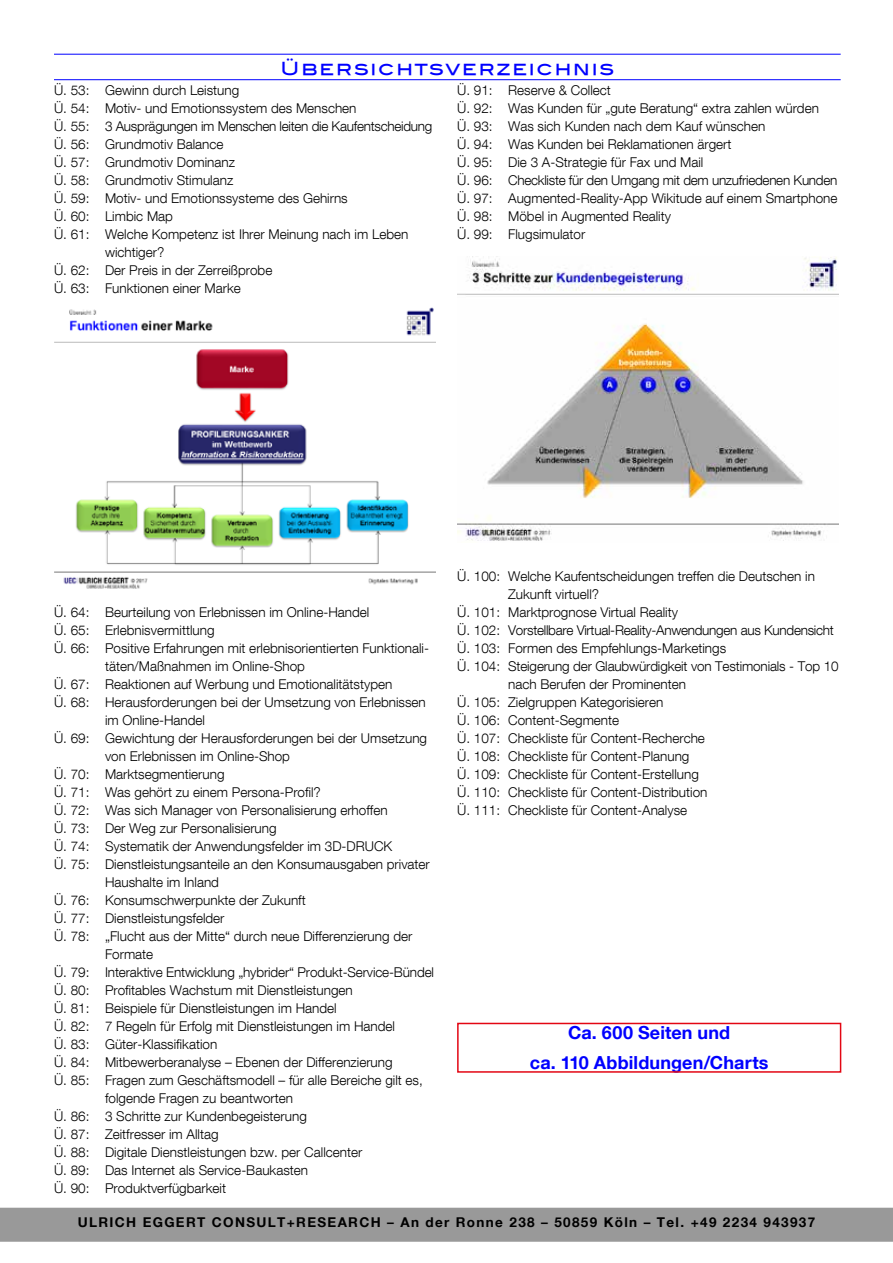
<style>
.page{position:relative;width:893px;height:1263px;background:#fff}
.page>*{position:absolute;margin:0;border:0;box-sizing:border-box;transform-origin:0 0}
.t1{font:700 18px/30.2px "Helvetica Neue LT Com";letter-spacing:.01em;color:#00f;text-align:center}
.t2{font:18px "Blair Md ITCTT Medium";letter-spacing:.1em;color:#00f}
.t3{font:300 13.5px/18px "Helvetica Neue LT Com";color:#000}
.t4{font:300 13.5px "Helvetica Neue LT Com";letter-spacing:-.02em;color:#000}
.t5{font:700 13.5px "Helvetica Neue LT Com";letter-spacing:.1em;color:#000}
</style>
<div class="page">
<div style="left:1px;top:1208px;width:891px;height:33px;background:#999"></div>
<div style="left:0;top:1208px;width:893px;height:34px;border:2px solid #999"></div>
<hr style="left:54px;top:54px;width:787px;height:1px;background:#00f">
<hr style="left:54px;top:79px;width:787px;height:1px;background:#00f">
<div style="left:457px;top:1023px;width:384px;height:50px;border:2px solid #e30613"></div>
<img style="left:457px;top:256px;width:382px;height:285px">
<img style="left:54px;top:307px;width:382px;height:282px">
<h1 class="t2" style="left:281px;top:58px;width:335px">ÜBERSICHTSVERZEICHNIS</h1>
<p class="t3" style="left:457px;top:81px;width:382px">Ü. 91: Reserve &amp; Collect<br>Ü. 92: Was Kunden für „gute Beratung“ extra zahlen würden<br>Ü. 93: Was sich Kunden nach dem Kauf wünschen<br>Ü. 94: Was Kunden bei Reklamationen ärgert<br>Ü. 95: Die 3 A-Strategie für Fax und Mail<br>Ü. 96: Checkliste für den Umgang mit dem unzufriedenen Kunden Ü. 97: Augmented-Reality-App Wikitude auf einem Smartphone Ü. 98: Möbel in Augmented Reality<br>Ü. 99: Flugsimulator</p>
<p class="t3" style="left:54px;top:81px;width:187px">Ü. 53: Gewinn durch Leistung</p>
<p class="t3" style="left:54px;top:99px;width:304px">Ü. 54: Motiv- und Emotionssystem des Menschen</p>
<p class="t4" style="left:54px;top:118px;width:380px">Ü. 55: 3 Ausprägungen im Menschen leiten die Kaufentscheidung</p>
<p class="t3" style="left:54px;top:135px;width:171px">Ü. 56: Grundmotiv Balance</p>
<p class="t3" style="left:54px;top:153px;width:183px">Ü. 57: Grundmotiv Dominanz</p>
<p class="t3" style="left:54px;top:171px;width:181px">Ü. 58: Grundmotiv Stimulanz</p>
<p class="t3" style="left:54px;top:189px;width:295px">Ü. 59: Motiv- und Emotionssysteme des Gehirns</p>
<p class="t3" style="left:54px;top:207px;width:121px">Ü. 60: Limbic Map</p>
<p class="t3" style="left:54px;top:225px;width:356px">Ü. 61: Welche Kompetenz ist Ihrer Meinung nach im Leben</p>
<p class="t3" style="left:105px;top:243px;width:61px">wichtiger?</p>
<p class="t3" style="left:54px;top:261px;width:220px">Ü. 62: Der Preis in der Zerreißprobe</p>
<p class="t3" style="left:54px;top:279px;width:188px">Ü. 63: Funktionen einer Marke</p>
<p class="t3" style="left:54px;top:603px;width:317px">Ü. 64: Beurteilung von Erlebnissen im Online-Handel</p>
<p class="t3" style="left:54px;top:621px;width:162px">Ü. 65: Erlebnisvermittlung</p>
<p class="t3" style="left:54px;top:639px;width:377px">Ü. 66: Positive Erfahrungen mit erlebnisorientierten Funktionali-</p>
<p class="t3" style="left:105px;top:657px;width:202px">täten/Maßnahmen im Online-Shop</p>
<p class="t3" style="left:54px;top:675px;width:340px">Ü. 67: Reaktionen auf Werbung und Emotionalitätstypen</p>
<p class="t3" style="left:54px;top:693px;width:373px">Ü. 68: Herausforderungen bei der Umsetzung von Erlebnissen</p>
<p class="t3" style="left:105px;top:711px;width:102px">im Online-Handel</p>
<p class="t3" style="left:54px;top:729px;width:375px">Ü. 69: Gewichtung der Herausforderungen bei der Umsetzung</p>
<p class="t3" style="left:105px;top:747px;width:187px">von Erlebnissen im Online-Shop</p>
<p class="t3" style="left:54px;top:765px;width:172px">Ü. 70: Marktsegmentierung</p>
<p class="t3" style="left:54px;top:783px;width:268px">Ü. 71: Was gehört zu einem Persona-Profil?</p>
<p class="t3" style="left:54px;top:800px;width:335px">Ü. 72: Was sich Manager von Personalisierung erhoffen</p>
<p class="t3" style="left:54px;top:818px;width:224px">Ü. 73: Der Weg zur Personalisierung</p>
<p class="t3" style="left:54px;top:836px;width:340px">Ü. 74: Systematik der Anwendungsfelder im 3D-DRUCK</p>
<p class="t3" style="left:54px;top:854px;width:377px">Ü. 75: Dienstleistungsanteile an den Konsumausgaben privater</p>
<p class="t3" style="left:105px;top:872px;width:116px">Haushalte im Inland</p>
<p class="t3" style="left:54px;top:890px;width:253px">Ü. 76: Konsumschwerpunkte der Zukunft</p>
<p class="t3" style="left:54px;top:908px;width:172px">Ü. 77: Dienstleistungsfelder</p>
<p class="t3" style="left:54px;top:926px;width:360px">Ü. 78: „Flucht aus der Mitte“ durch neue Differenzierung der</p>
<p class="t3" style="left:105px;top:944px;width:50px">Formate</p>
<p class="t3" style="left:54px;top:962px;width:382px">Ü. 79: Interaktive Entwicklung „hybrider“ Produkt-Service-Bündel</p>
<p class="t3" style="left:54px;top:980px;width:300px">Ü. 80: Profitables Wachstum mit Dienstleistungen</p>
<p class="t3" style="left:54px;top:998px;width:284px">Ü. 81: Beispiele für Dienstleistungen im Handel</p>
<p class="t3" style="left:54px;top:1016px;width:343px">Ü. 82: 7 Regeln für Erfolg mit Dienstleistungen im Handel</p>
<p class="t3" style="left:54px;top:1034px;width:165px">Ü. 83: Güter-Klassifikation</p>
<p class="t3" style="left:54px;top:1052px;width:340px">Ü. 84: Mitbewerberanalyse – Ebenen der Differenzierung</p>
<p class="t3" style="left:54px;top:1070px;width:370px">Ü. 85: Fragen zum Geschäftsmodell – für alle Bereiche gilt es,</p>
<p class="t3" style="left:105px;top:1088px;width:190px">folgende Fragen zu beantworten</p>
<p class="t3" style="left:54px;top:1106px;width:254px">Ü. 86: 3 Schritte zur Kundenbegeisterung</p>
<p class="t3" style="left:54px;top:1124px;width:166px">Ü. 87: Zeitfresser im Alltag</p>
<p class="t3" style="left:54px;top:1142px;width:310px">Ü. 88: Digitale Dienstleistungen bzw. per Callcenter</p>
<p class="t3" style="left:54px;top:1160px;width:256px">Ü. 89: Das Internet als Service-Baukasten</p>
<p class="t3" style="left:54px;top:1178px;width:174px">Ü. 90: Produktverfügbarkeit</p>
<p class="t3" style="left:457px;top:567px;width:359px">Ü. 100: Welche Kaufentscheidungen treffen die Deutschen in</p>
<p class="t3" style="left:508px;top:585px;width:92px">Zukunft virtuell?</p>
<p class="t3" style="left:457px;top:603px;width:222px">Ü. 101: Marktprognose Virtual Reality</p>
<p class="t4" style="left:457px;top:622px;width:378px">Ü. 102: Vorstellbare Virtual-Reality-Anwendungen aus Kundensicht</p>
<p class="t3" style="left:457px;top:639px;width:271px">Ü. 103: Formen des Empfehlungs-Marketings</p>
<p class="t3" style="left:457px;top:657px;width:383px">Ü. 104: Steigerung der Glaubwürdigkeit von Testimonials - Top 10</p>
<p class="t3" style="left:508px;top:675px;width:179px">nach Berufen der Prominenten</p>
<p class="t3" style="left:457px;top:693px;width:208px">Ü. 105: Zielgruppen Kategorisieren</p>
<p class="t3" style="left:457px;top:711px;width:164px">Ü. 106: Content-Segmente</p>
<p class="t3" style="left:457px;top:729px;width:249px">Ü. 107: Checkliste für Content-Recherche</p>
<p class="t3" style="left:457px;top:747px;width:234px">Ü. 108: Checkliste für Content-Planung</p>
<p class="t3" style="left:457px;top:765px;width:243px">Ü. 109: Checkliste für Content-Erstellung</p>
<p class="t3" style="left:457px;top:783px;width:252px">Ü. 110: Checkliste für Content-Distribution</p>
<p class="t3" style="left:457px;top:800px;width:232px">Ü. 111: Checkliste für Content-Analyse</p>
<h1 class="t1" style="left:530px;top:1017px;width:240px">Ca. 600 Seiten und<br>ca. 110 Abbildungen/Charts</h1>
<p class="t5" style="left:78px;top:1214px;width:739px">ULRICH EGGERT CONSULT+RESEARCH – An der Ronne 238 – 50859 Köln – Tel. +49 2234 943937</p>
</div>
